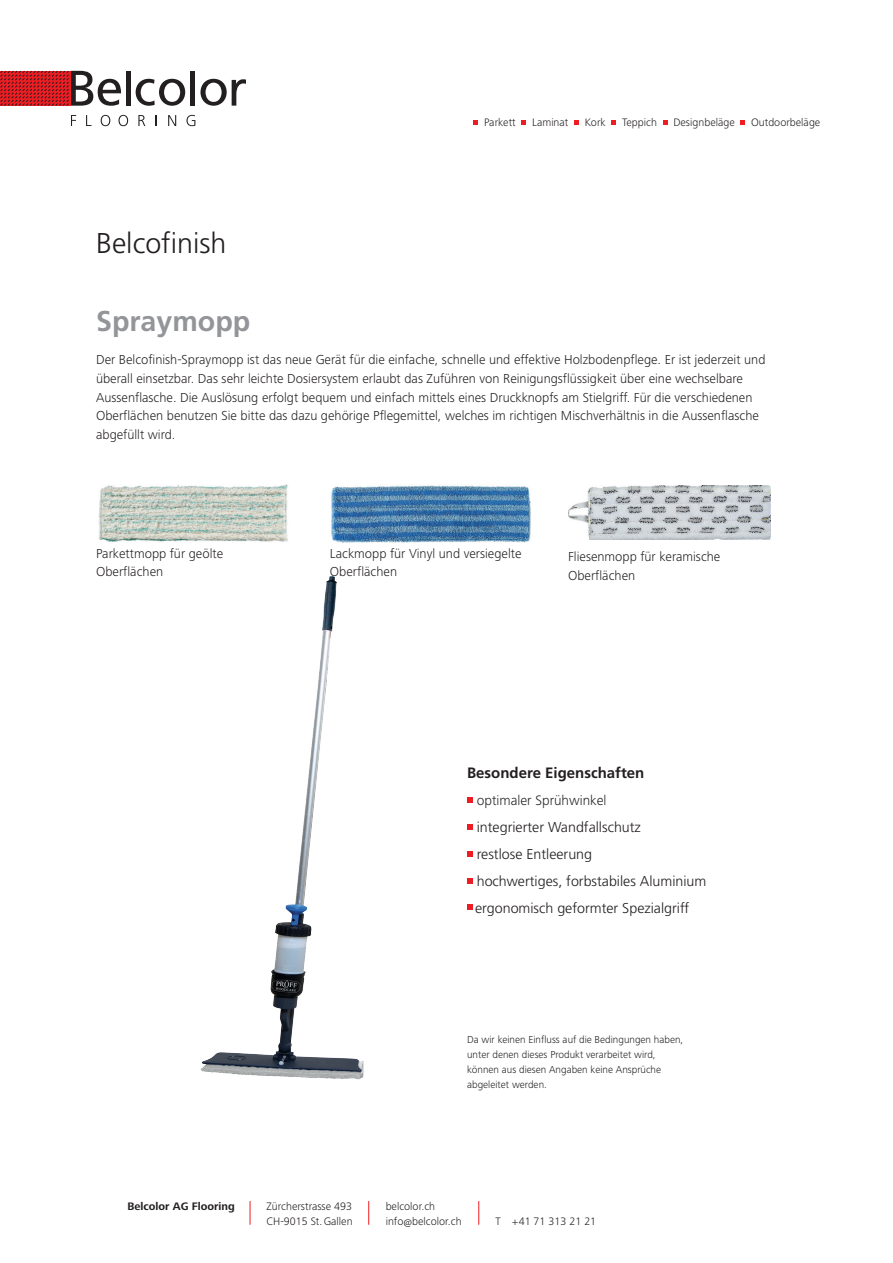
<style>
.page{position:relative;width:893px;height:1263px;background:#fff}
.page>*{position:absolute;margin:0;border:0;box-sizing:border-box;transform-origin:0 0}
.t1{font:300 28.65px "Frutiger";color:#231f20}
.t2{font:700 28.65px "Frutiger";color:#939598}
.t3{font:700 15px "Frutiger";color:#231f20}
.t4{font:300 14.25px "Frutiger";color:#231f20}
.t5{font:300 14.25px "Frutiger Next LT";color:#231f20}
.t6{font:300 13.5px/18.8px "Frutiger Next LT";color:#231f20}
.t7{font:300 11.25px "Frutiger Next LT";color:#231f20}
.t8{font:700 11.25px "Frutiger Next LT";color:#231f20}
.t9{font:300 10.5px/15px "Frutiger Next LT";color:#231f20}
</style>
<div class="page">
<svg style="left:467px;top:797px;width:6px;height:6px"></svg>
<svg style="left:467px;top:824px;width:6px;height:6px"></svg>
<svg style="left:467px;top:851px;width:6px;height:6px"></svg>
<svg style="left:467px;top:878px;width:6px;height:6px"></svg>
<svg style="left:250px;top:1201px;width:1px;height:24px"></svg>
<svg style="left:368px;top:1201px;width:1px;height:24px"></svg>
<svg style="left:478px;top:1201px;width:1px;height:24px"></svg>
<svg style="left:474px;top:121px;width:4px;height:4px"></svg>
<svg style="left:522px;top:121px;width:4px;height:4px"></svg>
<svg style="left:574px;top:121px;width:5px;height:4px"></svg>
<svg style="left:612px;top:121px;width:4px;height:4px"></svg>
<svg style="left:663px;top:121px;width:4px;height:4px"></svg>
<svg style="left:741px;top:121px;width:4px;height:4px"></svg>
<svg style="left:200px;top:79px;width:46px;height:27px"></svg>
<svg style="left:136px;top:79px;width:49px;height:27px"></svg>
<hr style="left:126px;top:71px;width:4px;height:35px;background:#231f20">
<hr style="left:191px;top:71px;width:4px;height:35px;background:#231f20">
<svg style="left:71px;top:115px;width:5px;height:11px"></svg>
<svg style="left:86px;top:115px;width:6px;height:11px"></svg>
<svg style="left:101px;top:115px;width:9px;height:11px"></svg>
<svg style="left:118px;top:115px;width:10px;height:11px"></svg>
<svg style="left:138px;top:115px;width:7px;height:11px"></svg>
<svg style="left:168px;top:115px;width:8px;height:11px"></svg>
<svg style="left:186px;top:115px;width:9px;height:11px"></svg>
<svg style="left:0;top:70px;width:121px;height:36px"></svg>
<img style="left:200px;top:576px;width:164px;height:504px">
<img style="left:98px;top:484px;width:190px;height:58px">
<img style="left:568px;top:485px;width:202px;height:54px">
<img style="left:331px;top:485px;width:200px;height:58px">
<svg style="left:467px;top:904px;width:6px;height:6px"></svg>
<p class="t1" style="left:96px;top:227px;width:132px">Belcofinish</p>
<p class="t2" style="left:96px;top:304px;width:156px">Spraymopp</p>
<p class="t7" style="left:484px;top:116px;width:33px">Parkett</p>
<p class="t7" style="left:532px;top:116px;width:38px">Laminat</p>
<p class="t7" style="left:585px;top:116px;width:22px">Kork</p>
<p class="t7" style="left:622px;top:116px;width:36px">Teppich</p>
<p class="t7" style="left:673px;top:116px;width:63px">Designbeläge</p>
<p class="t7" style="left:751px;top:116px;width:71px">Outdoorbeläge</p>
<p class="t6" style="left:96px;top:350px;width:671px">Der Belcofinish-Spraymopp ist das neue Gerät für die einfache, schnelle und effektive Holzbodenpflege. Er ist jederzeit und überall einsetzbar. Das sehr leichte Dosiersystem erlaubt das Zuführen von Reinigungsflüssigkeit über eine wechselbare Aussenflasche. Die Auslösung erfolgt bequem und einfach mittels eines Druckknopfs am Stielgriff. Für die verschiedenen Oberflächen benutzen Sie bitte das dazu gehörige Pflegemittel, welches im richtigen Mischverhältnis in die Aussenflasche abgefüllt wird.</p>
<p class="t6" style="left:96px;top:544px;width:129px">Parkettmopp für geölte</p>
<p class="t6" style="left:96px;top:563px;width:69px">Oberflächen</p>
<p class="t6" style="left:330px;top:544px;width:193px">Lackmopp für Vinyl und versiegelte</p>
<p class="t6" style="left:330px;top:563px;width:69px">Oberflächen</p>
<p class="t6" style="left:568px;top:547px;width:154px">Fliesenmopp für keramische</p>
<p class="t6" style="left:568px;top:566px;width:69px">Oberflächen</p>
<p class="t3" style="left:467px;top:764px;width:179px">Besondere Eigenschaften</p>
<p class="t5" style="left:477px;top:792px;width:131px">optimaler Sprühwinkel</p>
<p class="t4" style="left:477px;top:819px;width:166px">integrierter Wandfallschutz</p>
<p class="t4" style="left:477px;top:846px;width:117px">restlose Entleerung</p>
<p class="t4" style="left:477px;top:873px;width:231px">hochwertiges, forbstabiles Aluminium</p>
<p class="t4" style="left:475px;top:900px;width:216px">ergonomisch geformter Spezialgriff</p>
<p class="t9" style="left:467px;top:1032px;width:218px">Da wir keinen Einfluss auf die Bedingungen haben, unter denen dieses Produkt verarbeitet wird, können aus diesen Angaben keine Ansprüche abgeleitet werden.</p>
<p class="t8" style="left:128px;top:1200px;width:109px">Belcolor AG Flooring</p>
<p class="t7" style="left:267px;top:1200px;width:87px">Zürcherstrasse 493</p>
<p class="t7" style="left:267px;top:1215px;width:87px">CH-9015 St.Gallen</p>
<p class="t7" style="left:496px;top:1215px;width:102px">T +41 71 313 21 21</p>
<p class="t7" style="left:386px;top:1200px;width:51px">belcolor.ch</p>
<p class="t7" style="left:386px;top:1215px;width:77px">info@belcolor.ch</p>
</div>
